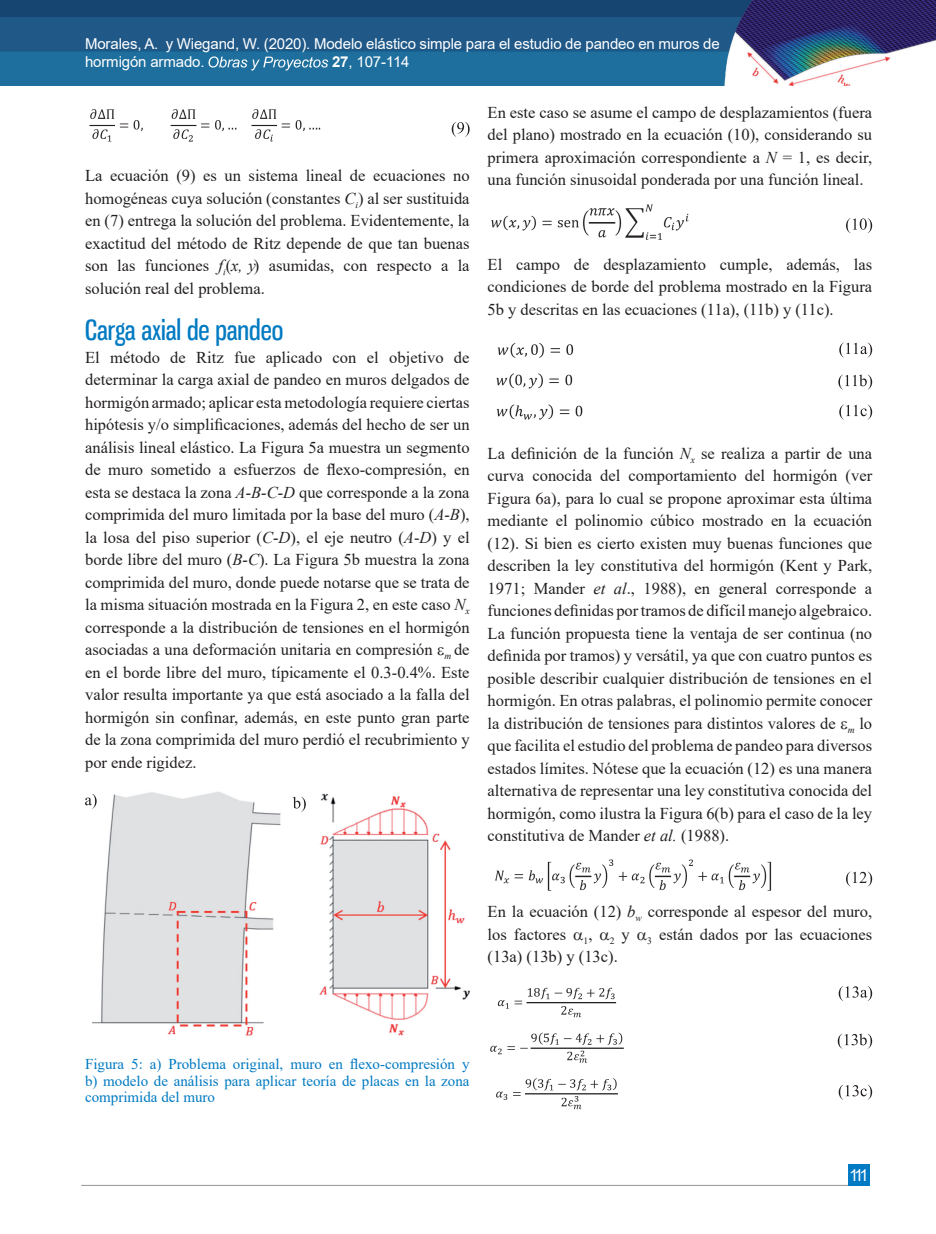
<style>
.page{position:relative;width:936px;height:1234px;background:#fff}
.page>*{position:absolute;margin:0;border:0;box-sizing:border-box;transform-origin:0 0}
.t1{font:27px "Gnuolane Free";color:#007ac2}
.t2{font:16.5px/22.5px "Times New Roman";color:#231f20;text-align:justify}
.t3{font:16.5px "Arial";color:#fff}
.t4{font:15px/16.5px "Times New Roman";color:#007ac2;text-align:justify}
.t5{font:15px/18px "Arial";letter-spacing:-.01em;color:#fff}
.s1{font-weight:700}
.s2{font-style:italic}
</style>
<div class="page">
<img style="left:0;top:0;width:935px;height:85px">
<hr style="left:81px;top:1184px;width:788px;height:1px;background:#939598">
<div style="left:848px;top:1164px;width:21px;height:21px;background:#007ac2"></div>
<svg style="left:208px;top:56px;width:120px;height:14px;background:#4f8eb2"></svg>
<svg style="left:451px;top:122px;width:18px;height:15px"></svg>
<img style="left:89px;top:109px;width:232px;height:33px">
<img style="left:92px;top:791px;width:377px;height:245px">
<svg style="left:293px;top:796px;width:13px;height:15px"></svg>
<svg style="left:85px;top:793px;width:12px;height:15px"></svg>
<svg style="left:846px;top:218px;width:26px;height:15px"></svg>
<img style="left:491px;top:204px;width:198px;height:36px">
<svg style="left:839px;top:404px;width:33px;height:15px"></svg>
<svg style="left:838px;top:374px;width:34px;height:15px"></svg>
<svg style="left:839px;top:342px;width:33px;height:15px"></svg>
<img style="left:496px;top:343px;width:87px;height:77px">
<svg style="left:846px;top:871px;width:26px;height:15px"></svg>
<img style="left:494px;top:859px;width:278px;height:32px">
<svg style="left:838px;top:1084px;width:34px;height:15px"></svg>
<svg style="left:837px;top:1033px;width:35px;height:15px"></svg>
<svg style="left:838px;top:986px;width:34px;height:14px"></svg>
<img style="left:490px;top:987px;width:134px;height:123px">
<p class="t5" style="left:85px;top:35px;width:636px">Morales, A. y Wiegand, W. (2020). Modelo elástico simple para el estudio de pandeo en muros de hormigón armado.</p>
<p class="t5" style="left:332px;top:53px;width:79px"><span class="s1">27</span>, 107-114</p>
<p class="t2" style="left:85px;top:164px;width:386px">La ecuación (9) es un sistema lineal de ecuaciones no homogéneas cuya solución (constantes <span class="s2">C</span><sub>i</sub>) al ser sustituida en (7) entrega la solución del problema. Evidentemente, la exactitud del método de Ritz depende de que tan buenas son las funciones <span class="s2">f</span><sub>i</sub>(<span class="s2">x, y</span>) asumidas, con respecto a la solución real del problema.</p>
<h1 class="t1" style="left:85px;top:314px;width:200px">Carga axial de pandeo</h1>
<p class="t2" style="left:85px;top:345px;width:386px">El método de Ritz fue aplicado con el objetivo de determinar la carga axial de pandeo en muros delgados de hormigón armado; aplicar esta metodología requiere ciertas hipótesis y/o simplificaciones, además del hecho de ser un análisis lineal elástico. La Figura 5a muestra un segmento de muro sometido a esfuerzos de flexo-compresión, en esta se destaca la zona <span class="s2">A-B-C-D</span> que corresponde a la zona comprimida del muro limitada por la base del muro (<span class="s2">A-B</span>), la losa del piso superior (<span class="s2">C-D</span>), el eje neutro (<span class="s2">A</span>-<span class="s2">D</span>) y el borde libre del muro (<span class="s2">B-C</span>). La Figura 5b muestra la zona comprimida del muro, donde puede notarse que se trata de la misma situación mostrada en la Figura 2, en este caso <span class="s2">N</span><sub>x </sub>corresponde a la distribución de tensiones en el hormigón asociadas a una deformación unitaria en compresión <sub>m</sub> de en el borde libre del muro, típicamente el 0.3-0.4%. Este valor resulta importante ya que está asociado a la falla del hormigón sin confinar, además, en este punto gran parte de la zona comprimida del muro perdió el recubrimiento y por ende rigidez.</p>
<p class="t2" style="left:487px;top:100px;width:386px">En este caso se asume el campo de desplazamientos (fuera del plano) mostrado en la ecuación (10), considerando su primera aproximación correspondiente a <span class="s2">N</span> = 1, es decir, una función sinusoidal ponderada por una función lineal.</p>
<p class="t2" style="left:487px;top:252px;width:386px">El campo de desplazamiento cumple, además, las condiciones de borde del problema mostrado en la Figura 5b y descritas en las ecuaciones (11a), (11b) y (11c).</p>
<p class="t2" style="left:487px;top:441px;width:386px">La definición de la función <span class="s2">N</span><sub>x</sub> se realiza a partir de una curva conocida del comportamiento del hormigón (ver Figura 6a), para lo cual se propone aproximar esta última mediante el polinomio cúbico mostrado en la ecuación (12). Si bien es cierto existen muy buenas funciones que describen la ley constitutiva del hormigón (Kent y Park, 1971; Mander <span class="s2">et al</span>., 1988), en general corresponde a funciones definidas por tramos de difícil manejo algebraico.<br>La función propuesta tiene la ventaja de ser continua (no definida por tramos) y versátil, ya que con cuatro puntos es posible describir cualquier distribución de tensiones en el hormigón. En otras palabras, el polinomio permite conocer la distribución de tensiones para distintos valores de <sub>m</sub> lo que facilita el estudio del problema de pandeo para diversos estados límites. Nótese que la ecuación (12) es una manera alternativa de representar una ley constitutiva conocida del hormigón, como ilustra la Figura 6(b) para el caso de la ley constitutiva de Mander <span class="s2">et al.</span> (1988).</p>
<p class="t2" style="left:487px;top:899px;width:386px">En la ecuación (12) <span class="s2">b</span><sub>w</sub> corresponde al espesor del muro, los factores <sub>1</sub>, <sub>2</sub> y <sub>3</sub> están dados por las ecuaciones (13a) (13b) y (13c).</p>
<p class="t4" style="left:85px;top:1055px;width:386px">Figura 5: a) Problema original, muro en flexo-compresión y b) modelo de análisis para aplicar teoría de placas en la zona comprimida del muro</p>
<p class="t3" style="left:849px;top:1163px;width:21px">111</p>
</div>
